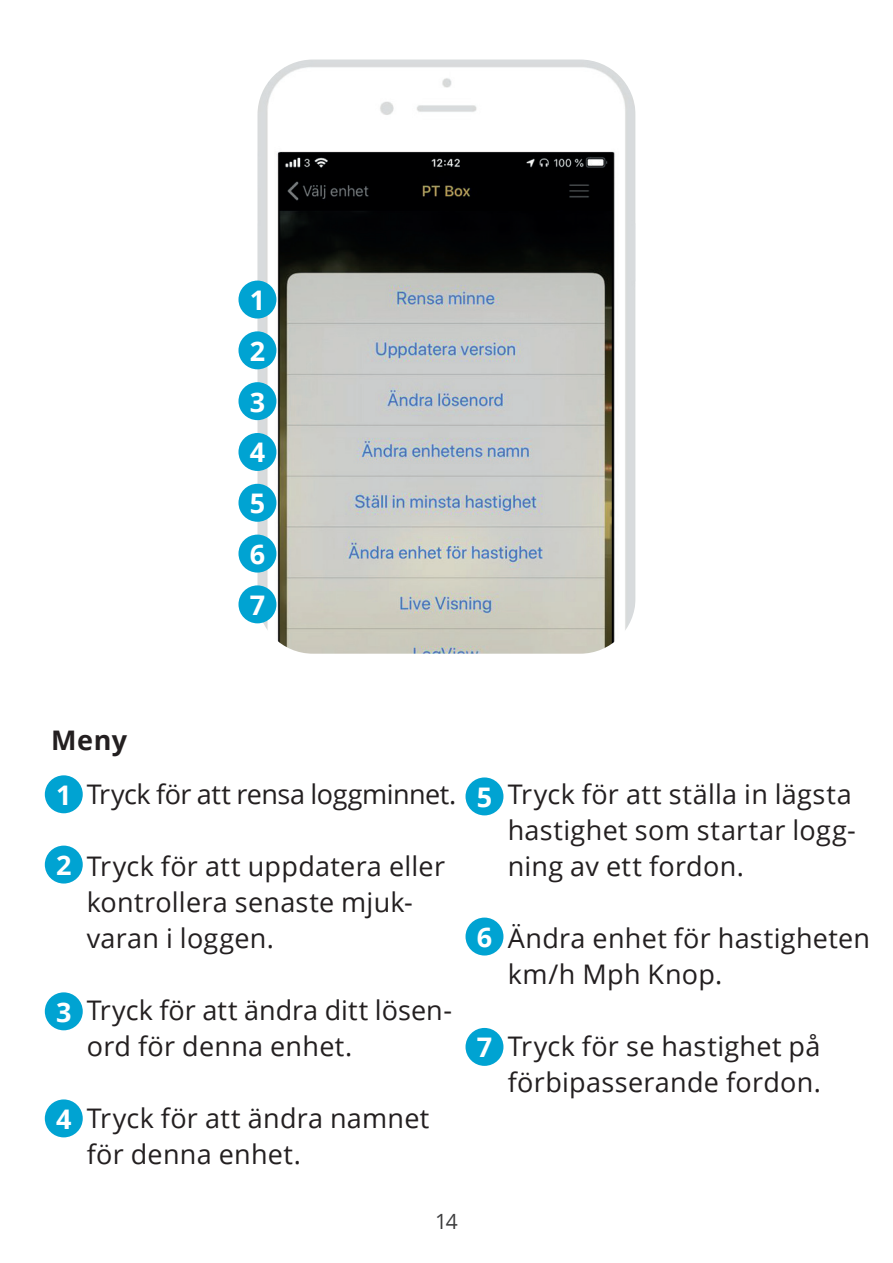
<style>
.page{position:relative;width:893px;height:1263px;background:#fff}
.page>*{position:absolute;margin:0;border:0;box-sizing:border-box;transform-origin:0 0}
.t1{font:27px/36px "Open Sans";letter-spacing:.01em;color:#231f20}
.t2{font:27px "Open Sans";letter-spacing:-.02em;color:#231f20}
.t3{font:700 27px "Open Sans";color:#fff}
.t4{font:700 27px "Open Sans";color:#231f20}
.t5{font:21px "Open Sans";color:#3e3e3f}
</style>
<div class="page">
<img style="left:257px;top:60px;width:378px;height:594px">
<div style="left:45px;top:775px;width:38px;height:38px;background:#00a3d2;border-radius:50%"></div>
<div style="left:45px;top:845px;width:38px;height:38px;background:#00a3d2;border-radius:50%"></div>
<div style="left:45px;top:992px;width:38px;height:38px;background:#00a3d2;border-radius:50%"></div>
<div style="left:45px;top:1099px;width:38px;height:38px;background:#00a3d2;border-radius:50%"></div>
<div style="left:238px;top:484px;width:38px;height:38px;background:#00a3d2;border-radius:50%"></div>
<div style="left:238px;top:433px;width:38px;height:38px;background:#00a3d2;border-radius:50%"></div>
<div style="left:238px;top:382px;width:38px;height:38px;background:#00a3d2;border-radius:50%"></div>
<div style="left:238px;top:331px;width:38px;height:38px;background:#00a3d2;border-radius:50%"></div>
<div style="left:238px;top:281px;width:38px;height:37px;background:#00a3d2;border-radius:50%"></div>
<div style="left:465px;top:777px;width:38px;height:38px;background:#00a3d2;border-radius:50%"></div>
<div style="left:238px;top:535px;width:38px;height:37px;background:#00a3d2;border-radius:50%"></div>
<div style="left:465px;top:917px;width:38px;height:38px;background:#00a3d2;border-radius:50%"></div>
<div style="left:238px;top:585px;width:38px;height:38px;background:#00a3d2;border-radius:50%"></div>
<div style="left:465px;top:1028px;width:38px;height:38px;background:#00a3d2;border-radius:50%"></div>
<p class="t3" style="left:250px;top:281px;width:17px">1</p>
<p class="t3" style="left:250px;top:332px;width:17px">2</p>
<p class="t3" style="left:250px;top:383px;width:17px">3</p>
<p class="t3" style="left:250px;top:433px;width:17px">4</p>
<p class="t3" style="left:250px;top:484px;width:17px">5</p>
<p class="t3" style="left:250px;top:535px;width:17px">6</p>
<p class="t3" style="left:250px;top:586px;width:17px">7</p>
<p class="t4" style="left:51px;top:721px;width:78px">Meny</p>
<p class="t3" style="left:56px;top:776px;width:17px">1</p>
<p class="t2" style="left:87px;top:776px;width:371px">Tryck för att rensa loggminnet.</p>
<p class="t3" style="left:56px;top:846px;width:17px">2</p>
<p class="t1" style="left:87px;top:847px;width:360px">Tryck för att uppdatera eller kontrollera senaste mjuk&shy;varan i loggen.</p>
<p class="t3" style="left:56px;top:993px;width:17px">3</p>
<p class="t1" style="left:87px;top:991px;width:367px">Tryck för att ändra ditt lösen&shy;ord för denna enhet.</p>
<p class="t3" style="left:56px;top:1100px;width:17px">4</p>
<p class="t1" style="left:87px;top:1099px;width:344px">Tryck för att ändra namnet för denna enhet.</p>
<p class="t5" style="left:435px;top:1207px;width:24px">14</p>
<p class="t3" style="left:477px;top:778px;width:17px">5</p>
<p class="t1" style="left:508px;top:775px;width:350px">Tryck för att ställa in lägsta hastighet som startar logg&shy;ning av ett fordon.</p>
<p class="t3" style="left:477px;top:918px;width:17px">6</p>
<p class="t1" style="left:508px;top:919px;width:364px">Ändra enhet för hastigheten km/h Mph Knop.</p>
<p class="t3" style="left:477px;top:1028px;width:17px">7</p>
<p class="t1" style="left:508px;top:1027px;width:315px">Tryck för se hastighet på förbipasserande fordon.</p>
</div>
